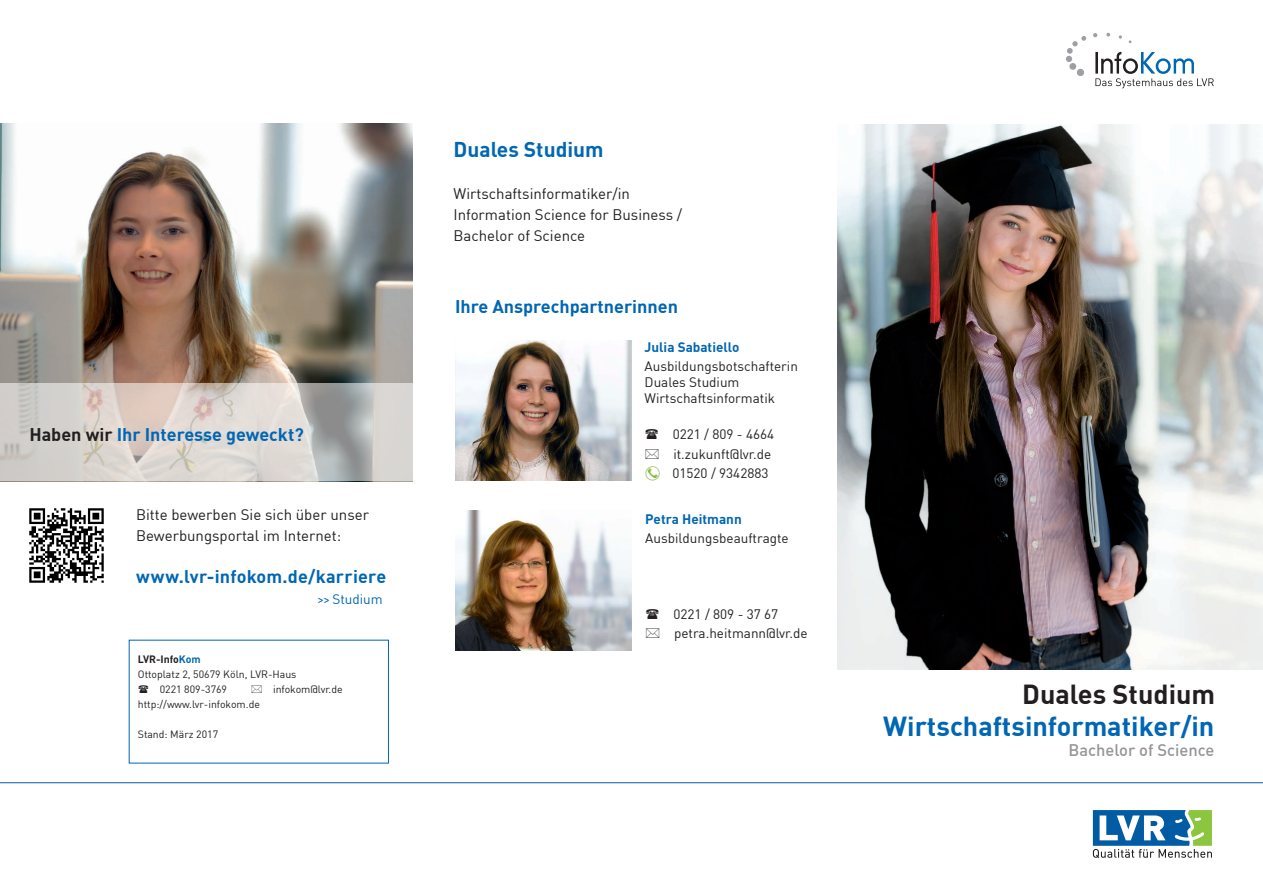
<style>
.page{position:relative;width:1263px;height:893px;background:#fff}
.page>*{position:absolute;margin:0;border:0;box-sizing:border-box;transform-origin:0 0}
.t1{font:700 27px "DIN";color:#0166b3}
.aaa_abbinder_umschla{font:700 27px "DIN";color:#231f20}
.t2{font:700 21px "DIN";color:#0166b3}
.t3{font:700 18px "DIN";color:#0166b3}
.t4{font:500 16.5px "DIN";color:#939598}
.t5{font:15px/21px "DIN";color:#231f20}
.t6{font:13.5px/19.5px "DIN";color:#231f20}
.t7{font:700 13.5px "DIN";color:#0166b3}
.t8{font:13.5px "DIN";color:#0166b3}
.aaa_abbinder_umschla-2{font:10.5px "DIN";color:#231f20}
.aaa_abbinder_umschla-3{font:700 10.5px "DIN";color:#231f20}
.s1{color:#231f20}
.s2{color:#0166b3}
.s3{font-weight:700;color:#0166b3}
</style>
<div class="page">
<svg style="left:1093px;top:810px;width:119px;height:48px"></svg>
<hr style="left:0;top:782px;width:1263px;height:1px;background:#015ca3">
<svg style="left:1066px;top:33px;width:148px;height:55px"></svg>
<img style="left:455px;top:341px;width:177px;height:139px">
<img style="left:455px;top:510px;width:177px;height:141px">
<img style="left:0;top:123px;width:412px;height:261px">
<img style="left:837px;top:125px;width:426px;height:544px">
<img style="left:29px;top:508px;width:75px;height:75px">
<svg style="left:0;top:384px;width:413px;height:97px;background:#d1ccc7"></svg>
<p class="t3" style="left:29px;top:422px;width:276px"><span class="s1">Haben wir</span> Ihr Interesse geweckt?</p>
<p class="t5" style="left:136px;top:504px;width:234px">Bitte bewerben Sie sich über unser<br>Bewerbungsportal im Internet:</p>
<p class="t3" style="left:136px;top:565px;width:252px">www.lvr-infokom.de/karriere</p>
<p class="t8" style="left:317px;top:591px;width:67px">&gt;&gt; Studium</p>
<p class="aaa_abbinder_umschla-3" style="left:138px;top:653px;width:64px">LVR-Info<span class="s2">Kom</span></p>
<p class="aaa_abbinder_umschla-2" style="left:138px;top:668px;width:160px">Ottoplatz 2, 50679 Köln, LVR-Haus</p>
<p class="aaa_abbinder_umschla-2" style="left:160px;top:683px;width:69px">0221 809-3769</p>
<p class="aaa_abbinder_umschla-2" style="left:273px;top:683px;width:71px">infokom@lvr.de</p>
<p class="aaa_abbinder_umschla-2" style="left:138px;top:698px;width:124px">http://www.lvr-infokom.de</p>
<p class="aaa_abbinder_umschla-2" style="left:138px;top:727px;width:82px">Stand: März 2017</p>
<p class="t2" style="left:454px;top:136px;width:152px">Duales Studium</p>
<p class="t5" style="left:454px;top:183px;width:230px">Wirtschaftsinformatiker/in<br>Information Science for Business /<br>Bachelor of Science</p>
<p class="t3" style="left:455px;top:295px;width:225px">Ihre Ansprechpartnerinnen</p>
<p class="t7" style="left:645px;top:338px;width:96px">Julia Sabatiello</p>
<p class="t6" style="left:645px;top:358px;width:155px;line-height:16.2px">Ausbildungsbotschafterin<br>Duales Studium<br>Wirtschaftsinformatik</p>
<p class="t6" style="left:673px;top:424px;width:103px">0221 / 809 - 4664 it.zukunft@lvr.de</p>
<p class="t6" style="left:672px;top:463px;width:98px">01520 / 9342883</p>
<p class="t6" style="left:645px;top:509px;width:145px"><span class="s3">Petra Heitmann<br></span>Ausbildungsbeauftragte</p>
<p class="t6" style="left:673px;top:604px;width:136px">0221 / 809 - 37 67 petra.heitmann@lvr.de</p>
<p class="aaa_abbinder_umschla" style="left:1022px;top:677px;width:194px">Duales Studium</p>
<h1 class="t1" style="left:883px;top:709px;width:333px">Wirtschaftsinformatiker/in</h1>
<p class="t4" style="left:1068px;top:739px;width:147px">Bachelor of Science</p>
</div>
